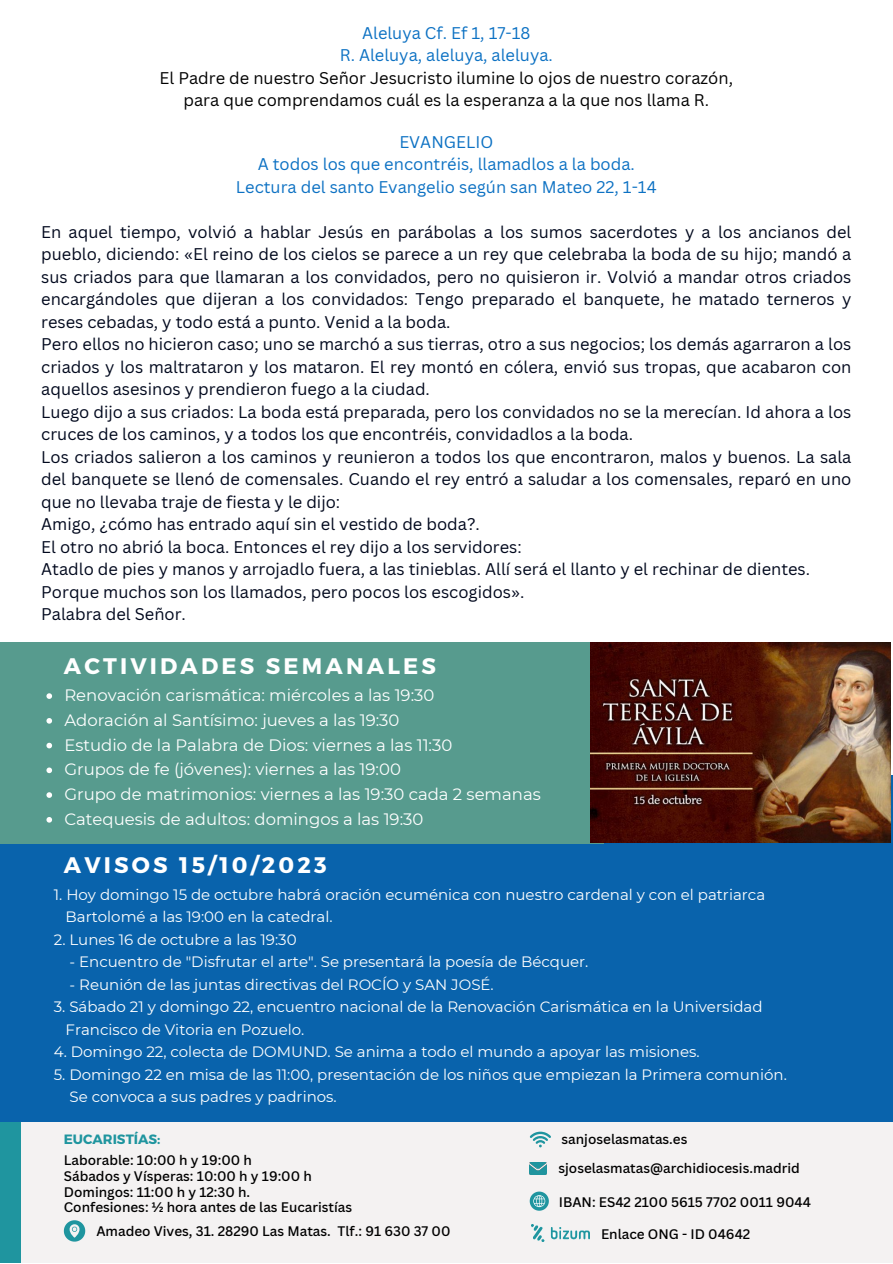
<style>
.page{position:relative;width:893px;height:1264px;background:#fff}
.page>*{position:absolute;margin:0;border:0;box-sizing:border-box;transform-origin:0 0}
.t1{font:700 22.5px "Montserrat";letter-spacing:.14em;color:#fff}
.t2{font:16.5px/22.5px "Canva Sans";color:#01081d;text-align:justify}
.t3{font:16.5px "Montserrat";color:#fff}
.t4{font:16.5px "Canva Sans";color:#0c71c3}
.t5{font:16.5px "Canva Sans";color:#000}
.t6{font:15px "Montserrat";color:#fff}
.t7{font:500 13.5px "Canva Sans";color:#000}
.t8{font:700 13.5px "Montserrat";color:#1f959f}
</style>
<div class="page">
<div style="left:0;top:1121px;width:892px;height:141px;background:#f4f2f2"></div>
<div style="left:0;top:764px;width:21px;height:498px;background:#1f959f"></div>
<div style="left:0;top:774px;width:892px;height:347px;background:#0963ac"></div>
<svg style="left:64px;top:1220px;width:21px;height:21px"></svg>
<svg style="left:529px;top:1191px;width:20px;height:19px"></svg>
<img style="left:529px;top:1162px;width:17px;height:12px">
<svg style="left:529px;top:1131px;width:22px;height:16px"></svg>
<img style="left:531px;top:1224px;width:58px;height:17px">
<div style="left:0;top:642px;width:603px;height:202px;background:#579b8e"></div>
<img style="left:590px;top:642px;width:300px;height:200px">
<svg style="left:46px;top:693px;width:6px;height:6px"></svg>
<svg style="left:46px;top:718px;width:6px;height:5px"></svg>
<svg style="left:46px;top:742px;width:6px;height:6px"></svg>
<svg style="left:46px;top:767px;width:6px;height:6px"></svg>
<svg style="left:46px;top:792px;width:6px;height:5px"></svg>
<svg style="left:46px;top:817px;width:6px;height:5px"></svg>
<p class="t4" style="left:362px;top:21px;width:170px">Aleluya Cf. Ef 1, 17-18</p>
<p class="t4" style="left:340px;top:43px;width:214px">R. Aleluya, aleluya, aleluya.</p>
<p class="t5" style="left:159px;top:66px;width:575px">El Padre de nuestro Señor Jesucristo ilumine lo ojos de nuestro corazón,</p>
<p class="t5" style="left:183px;top:88px;width:527px">para que comprendamos cuál es la esperanza a la que nos llama R.</p>
<p class="t4" style="left:399px;top:130px;width:95px">EVANGELIO</p>
<p class="t4" style="left:258px;top:153px;width:378px">A todos los que encontréis, llamadlos a la boda.</p>
<p class="t4" style="left:236px;top:175px;width:422px">Lectura del santo Evangelio según san Mateo 22, 1-14</p>
<p class="t2" style="left:41px;top:220px;width:811px">En aquel tiempo, volvió a hablar Jesús en parábolas a los sumos sacerdotes y a los ancianos del pueblo, diciendo: «El reino de los cielos se parece a un rey que celebraba la boda de su hijo; mandó a sus criados para que llamaran a los convidados, pero no quisieron ir. Volvió a mandar otros criados encargándoles que dijeran a los convidados: Tengo preparado el banquete, he matado terneros y reses cebadas, y todo está a punto. Venid a la boda.</p>
<p class="t2" style="left:41px;top:332px;width:811px">Pero ellos no hicieron caso; uno se marchó a sus tierras, otro a sus negocios; los demás agarraron a los criados y los maltrataron y los mataron. El rey montó en cólera, envió sus tropas, que acabaron con aquellos asesinos y prendieron fuego a la ciudad.</p>
<p class="t2" style="left:41px;top:400px;width:811px">Luego dijo a sus criados: La boda está preparada, pero los convidados no se la merecían. Id ahora a los cruces de los caminos, y a todos los que encontréis, convidadlos a la boda.</p>
<p class="t2" style="left:41px;top:445px;width:811px">Los criados salieron a los caminos y reunieron a todos los que encontraron, malos y buenos. La sala del banquete se llenó de comensales. Cuando el rey entró a saludar a los comensales, reparó en uno que no llevaba traje de fiesta y le dijo:</p>
<p class="t2" style="left:41px;top:512px;width:440px">Amigo, ¿cómo has entrado aquí sin el vestido de boda?.</p>
<p class="t2" style="left:41px;top:535px;width:482px">El otro no abrió la boca. Entonces el rey dijo a los servidores:</p>
<p class="t2" style="left:41px;top:557px;width:770px">Atadlo de pies y manos y arrojadlo fuera, a las tinieblas. Allí será el llanto y el rechinar de dientes.</p>
<p class="t2" style="left:41px;top:580px;width:484px">Porque muchos son los llamados, pero pocos los escogidos».</p>
<p class="t2" style="left:41px;top:602px;width:146px">Palabra del Señor.</p>
<p class="t1" style="left:64px;top:651px;width:373px">ACTIVIDADES SEMANALES</p>
<p class="t3" style="left:64px;top:685px;width:371px">Renovación carismática: miércoles a las 19:30</p>
<p class="t3" style="left:64px;top:710px;width:336px">Adoración al Santísimo: jueves a las 19:30</p>
<p class="t3" style="left:64px;top:734px;width:389px">Estudio de la Palabra de Dios: viernes a las 11:30</p>
<p class="t3" style="left:64px;top:759px;width:338px">Grupos de fe (jóvenes): viernes a las 19:00</p>
<p class="t3" style="left:64px;top:784px;width:478px">Grupo de matrimonios: viernes a las 19:30 cada 2 semanas</p>
<p class="t3" style="left:64px;top:808px;width:360px">Catequesis de adultos: domingos a las 19:30</p>
<p class="t1" style="left:64px;top:850px;width:264px">AVISOS 15/10/2023</p>
<p class="t6" style="left:54px;top:885px;width:712px">1. Hoy domingo 15 de octubre habrá oración ecuménica con nuestro cardenal y con el patriarca</p>
<p class="t6" style="left:66px;top:907px;width:268px">Bartolomé a las 19:00 en la catedral.</p>
<p class="t6" style="left:54px;top:930px;width:244px">2. Lunes 16 de octubre a las 19:30</p>
<p class="t6" style="left:70px;top:952px;width:520px">- Encuentro de "Disfrutar el arte". Se presentará la poesía de Bécquer.</p>
<p class="t6" style="left:70px;top:975px;width:425px">- Reunión de las juntas directivas del ROCÍO y SAN JOSÉ.</p>
<p class="t6" style="left:54px;top:997px;width:710px">3. Sábado 21 y domingo 22, encuentro nacional de la Renovación Carismática en la Universidad</p>
<p class="t6" style="left:66px;top:1020px;width:240px">Francisco de Vitoria en Pozuelo.</p>
<p class="t6" style="left:54px;top:1042px;width:647px">4. Domingo 22, colecta de DOMUND. Se anima a todo el mundo a apoyar las misiones.</p>
<p class="t6" style="left:54px;top:1065px;width:734px">5. Domingo 22 en misa de las 11:00, presentación de los niños que empiezan la Primera comunión.</p>
<p class="t6" style="left:70px;top:1087px;width:269px">Se convoca a sus padres y padrinos.</p>
<p class="t8" style="left:64px;top:1130px;width:98px">EUCARISTÍAS:</p>
<p class="t7" style="left:64px;top:1150px;width:190px">Laborable: 10:00 h y 19:00 h</p>
<p class="t7" style="left:64px;top:1166px;width:249px">Sábados y Vísperas: 10:00 h y 19:00 h</p>
<p class="t7" style="left:64px;top:1182px;width:188px">Domingos: 11:00 h y 12:30 h.</p>
<p class="t7" style="left:64px;top:1197px;width:290px">Confesiones: ½ hora antes de las Eucaristías</p>
<p class="t7" style="left:96px;top:1221px;width:355px">Amadeo Vives, 31. 28290 Las Matas. Tlf.: 91 630 37 00</p>
<p class="t7" style="left:561px;top:1129px;width:127px">sanjoselasmatas.es</p>
<p class="t7" style="left:558px;top:1158px;width:243px">sjoselasmatas@archidiocesis.madrid</p>
<p class="t7" style="left:559px;top:1192px;width:254px">IBAN: ES42 2100 5615 7702 0011 9044</p>
<p class="t7" style="left:601px;top:1224px;width:151px">Enlace ONG - ID 04642</p>
</div>
